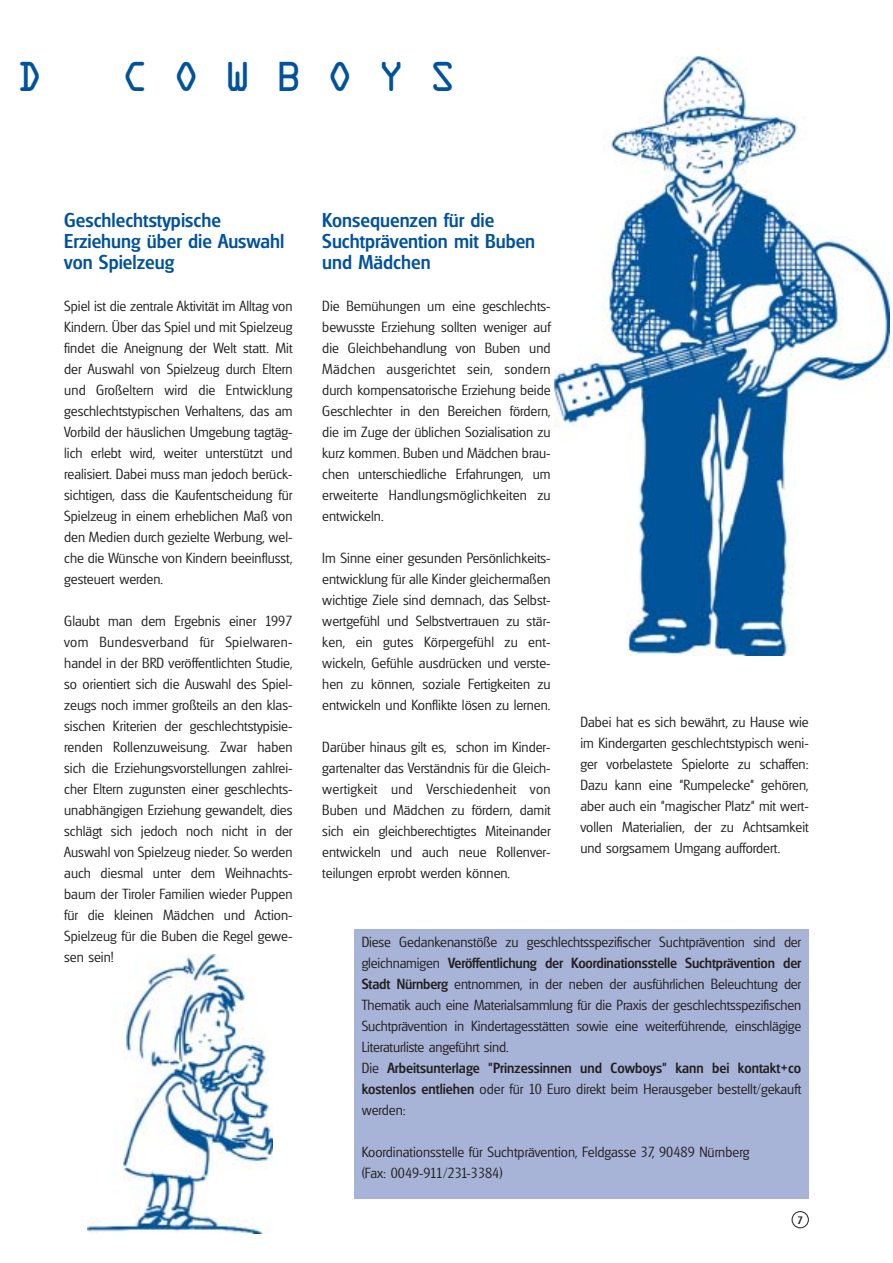
<style>
.page{position:relative;width:893px;height:1263px;background:#fff}
.page>*{position:absolute;margin:0;border:0;box-sizing:border-box;transform-origin:0 0}
.t1{font:37.5px "OCRA";letter-spacing:.65em;color:#00529b}
.t2{font:500 19.5px/21px "Glasgow";color:#00529b}
.t3{font:300 14.25px/21px "Glasgow";color:#231f1f;text-align:justify}
.t4{font:500 10.5px "Glasgow";color:#231f1f}
.s1{font-weight:500}
</style>
<div class="page">
<img style="left:555px;top:56px;width:334px;height:599px">
<img style="left:88px;top:954px;width:184px;height:279px">
<div style="left:791px;top:1211px;width:17px;height:17px;border:1px solid #231f1f;border-radius:50%"></div>
<div style="left:354px;top:930px;width:454px;height:269px;background:#a7b4d7"></div>
<h1 class="t1" style="left:16px;top:64px;width:28px">D</h1>
<h1 class="t1" style="left:121px;top:64px;width:336px">COWBOYS</h1>
<h2 class="t2" style="left:64px;top:211px;width:222px">Geschlechtstypische<br>Erziehung über die Auswahl von Spielzeug</h2>
<p class="t3" style="left:64px;top:296px;width:230px">Spiel ist die zentrale Aktivität im Alltag von Kindern. Über das Spiel und mit Spielzeug findet die Aneignung der Welt statt. Mit der Auswahl von Spielzeug durch Eltern und Großeltern wird die Entwicklung geschlechtstypischen Verhaltens, das am Vorbild der häuslichen Umgebung tagtäg&shy;lich erlebt wird, weiter unterstützt und realisiert. Dabei muss man jedoch berück&shy;sichtigen, dass die Kaufentscheidung für Spielzeug in einem erheblichen Maß von den Medien durch gezielte Werbung, wel&shy;che die Wünsche von Kindern beeinflusst, gesteuert werden.</p>
<p class="t3" style="left:64px;top:611px;width:230px">Glaubt man dem Ergebnis einer 1997 vom Bundesverband für Spielwaren&shy;handel in der BRD veröffentlichten Studie, so orientiert sich die Auswahl des Spiel&shy;zeugs noch immer großteils an den klas&shy;sischen Kriterien der geschlechtstypisie&shy;renden Rollenzuweisung. Zwar haben sich die Erziehungsvorstellungen zahlrei&shy;cher Eltern zugunsten einer geschlechts&shy;unabhängigen Erziehung gewandelt, dies schlägt sich jedoch noch nicht in der Auswahl von Spielzeug nieder. So werden auch diesmal unter dem Weihnachts&shy;baum der Tiroler Familien wieder Puppen für die kleinen Mädchen und Action-Spielzeug für die Buben die Regel gewe&shy;sen sein!</p>
<h2 class="t2" style="left:322px;top:211px;width:214px">Konsequenzen für die<br>Suchtprävention mit Buben und Mädchen</h2>
<p class="t3" style="left:322px;top:296px;width:230px">Die Bemühungen um eine geschlechts&shy;bewusste Erziehung sollten weniger auf die Gleichbehandlung von Buben und Mädchen ausgerichtet sein, sondern durch kompensatorische Erziehung beide Geschlechter in den Bereichen fördern, die im Zuge der üblichen Sozialisation zu kurz kommen. Buben und Mädchen brau&shy;chen unterschiedliche Erfahrungen, um erweiterte Handlungsmöglichkeiten zu entwickeln.</p>
<p class="t3" style="left:322px;top:548px;width:230px">Im Sinne einer gesunden Persönlichkeits&shy;entwicklung für alle Kinder gleichermaßen wichtige Ziele sind demnach, das Selbst&shy;wertgefühl und Selbstvertrauen zu stär&shy;ken, ein gutes Körpergefühl zu ent&shy;wickeln, Gefühle ausdrücken und verste&shy;hen zu können, soziale Fertigkeiten zu entwickeln und Konflikte lösen zu lernen.</p>
<p class="t3" style="left:322px;top:737px;width:230px">Darüber hinaus gilt es, schon im Kinder&shy;gartenalter das Verständnis für die Gleich&shy;wertigkeit und Verschiedenheit von Buben und Mädchen zu fördern, damit sich ein gleichberechtigtes Miteinander entwickeln und auch neue Rollenver&shy;teilungen erprobt werden können.</p>
<p class="t3" style="left:580px;top:713px;width:230px">Dabei hat es sich bewährt, zu Hause wie im Kindergarten geschlechtstypisch weni&shy;ger vorbelastete Spielorte zu schaffen:<br>Dazu kann eine "Rumpelecke" gehören, aber auch ein "magischer Platz" mit wert&shy;vollen Materialien, der zu Achtsamkeit und sorgsamem Umgang auffordert.</p>
<p class="t3" style="left:361px;top:933px;width:441px;text-align:left">Diese Gedankenanstöße zu geschlechtsspezifischer Suchtprävention sind der gleichnamigen <span class="s1">Veröffentlichung der Koordinationsstelle Suchtprävention der Stadt Nürnberg</span> entnommen, in der neben der ausführlichen Beleuchtung der Thematik auch eine Materialsammlung für die Praxis der geschlechtsspezifischen Suchtprävention in Kindertagesstätten sowie eine weiterführende, einschlägige Literaturliste angeführt sind.<br>Die <span class="s1">Arbeitsunterlage "Prinzessinnen und Cowboys" kann bei kontakt+co kostenlos entliehen</span> oder für 10 Euro direkt beim Herausgeber bestellt/gekauft werden:</p>
<p class="t3" style="left:361px;top:1143px;width:389px">Koordinationsstelle für Suchtprävention, Feldgasse 37, 90489 Nürnberg (Fax: 0049-911/231-3384)</p>
<p class="t4" style="left:797px;top:1216px;width:7px">7</p>
</div>
